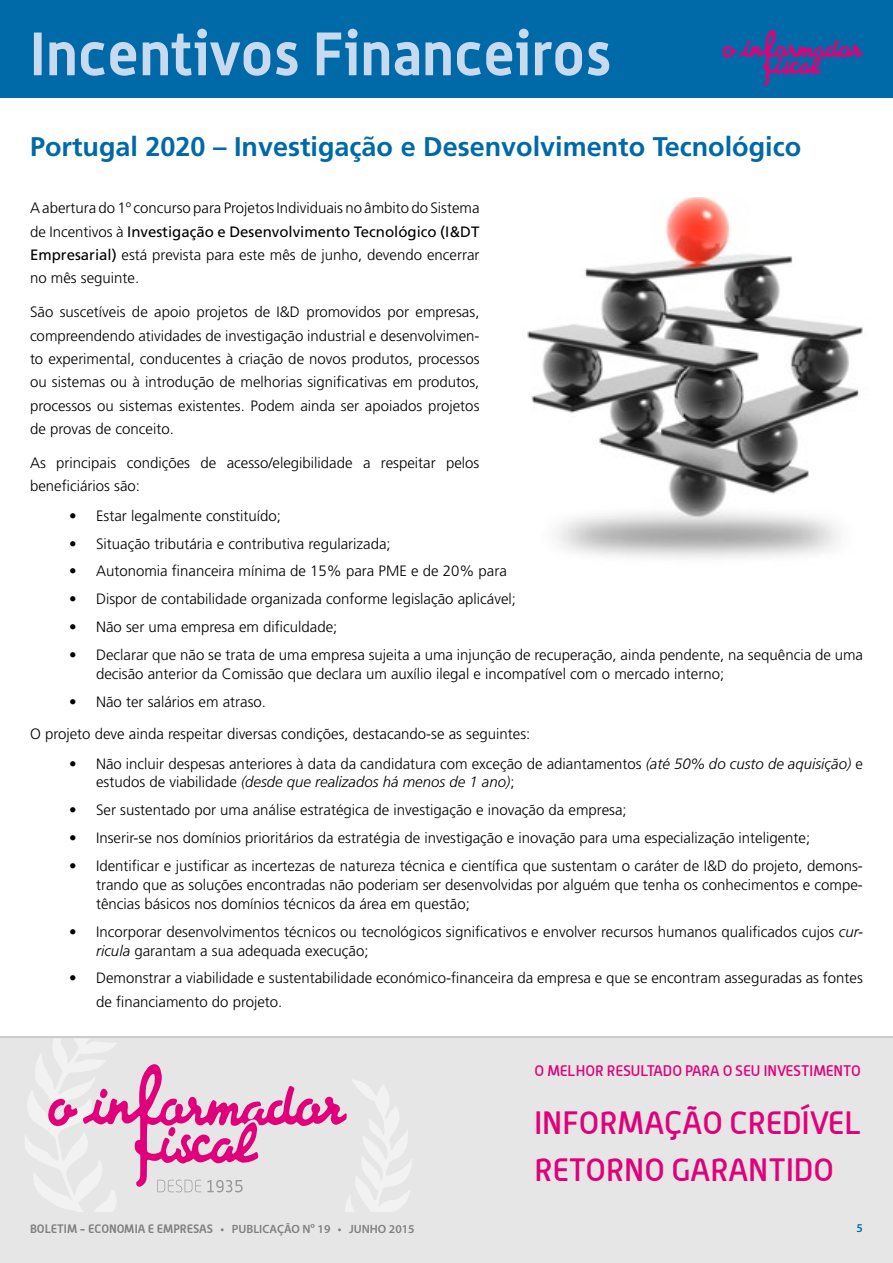
<style>
.page{position:relative;width:893px;height:1263px;background:#fff}
.page>*{position:absolute;margin:0;border:0;box-sizing:border-box;transform-origin:0 0}
.t1{font:700 60px "Alwyn";color:#c7daf0}
.t2{font:500 31.5px/46.5px "Alwyn";color:#e0007a}
.t3{font:700 27px "Frutiger";color:#0069a7}
.t4{font:300 15px/23.4px "Frutiger";color:#000}
.t5{font:500 15px "Alwyn";color:#e0007a}
.t6{font:700 12px "Alwyn";color:#808080}
.t7{font:600 12px "Myriad Pro";color:#0069a7}
.s1{font-weight:400}
.s2{font-style:italic}
.s3{font-family:"Myriad Pro";font-weight:600}
</style>
<div class="page">
<div style="left:0;top:1210px;width:893px;height:53px;background:#e6e6e6"></div>
<div style="left:0;top:0;width:893px;height:98px;background:#0069a7"></div>
<svg style="left:722px;top:30px;width:141px;height:56px"></svg>
<img style="left:527px;top:197px;width:336px;height:361px">
<div style="left:0;top:1037px;width:893px;height:174px;background:#e6e6e6"></div>
<svg style="left:25px;top:1039px;width:387px;height:172px"></svg>
<svg style="left:46px;top:1064px;width:301px;height:128px"></svg>
<hr style="left:0;top:1036px;width:893px;height:2px;background:#ccc">
<h1 class="t1" style="left:30px;top:16px;width:583px">Incentivos Financeiros</h1>
<h3 class="t3" style="left:30px;top:131px;width:773px">Portugal 2020 – Investigação e Desenvolvimento Tecnológico</h3>
<p class="t4" style="left:30px;top:196px;width:451px;text-align:justify">A abertura do 1º concurso para Projetos Individuais no âmbito do Sistema de Incentivos à <span class="s1">Investigação e Desenvolvimento Tecnológico (I&amp;DT Empresarial)</span> está prevista para este mês de junho, devendo encerrar no mês seguinte.</p>
<p class="t4" style="left:30px;top:300px;width:451px;text-align:justify">São suscetíveis de apoio projetos de I&amp;D promovidos por empresas, compreendendo atividades de investigação industrial e desenvolvimen&shy;to experimental, conducentes à criação de novos produtos, processos ou sistemas ou à introdução de melhorias significativas em produtos, processos ou sistemas existentes. Podem ainda ser apoiados projetos de provas de conceito.</p>
<p class="t4" style="left:30px;top:451px;width:451px">As principais condições de acesso/elegibilidade a respeitar pelos beneficiários são:</p>
<p class="t4" style="left:69px;top:504px;width:214px">• Estar legalmente constituído;</p>
<p class="t4" style="left:69px;top:532px;width:323px">• Situação tributária e contributiva regularizada;</p>
<p class="t4" style="left:69px;top:560px;width:506px">• Autonomia financeira mínima de 15% para PME e de 20% para Não PME;</p>
<p class="t4" style="left:69px;top:587px;width:449px">• Dispor de contabilidade organizada conforme legislação aplicável;</p>
<p class="t4" style="left:69px;top:615px;width:270px">• Não ser uma empresa em dificuldade;</p>
<p class="t4" style="left:96px;top:645px;width:768px;line-height:18.9px;text-indent:-27px">• Declarar que não se trata de uma empresa sujeita a uma injunção de recuperação, ainda pendente, na sequência de uma decisão anterior da Comissão que declara um auxílio ilegal e incompatível com o mercado interno;</p>
<p class="t4" style="left:30px;top:685px;width:502px;line-height:32.4px;text-indent:39px">• Não ter salários em atraso.<br>O projeto deve ainda respeitar diversas condições, destacando-se as seguintes:</p>
<p class="t4" style="left:96px;top:754px;width:768px;line-height:18.9px;text-indent:-27px">• Não incluir despesas anteriores à data da candidatura com exceção de adiantamentos <span class="s2">(até 50% do custo de aquisição)</span> e estudos de viabilidade <span class="s2">(desde que realizados há menos de 1 ano)</span>;</p>
<p class="t4" style="left:69px;top:798px;width:559px">• Ser sustentado por uma análise estratégica de investigação e inovação da empresa;</p>
<p class="t4" style="left:69px;top:826px;width:743px">• Inserir-se nos domínios prioritários da estratégia de investigação e inovação para uma especialização inteligente;</p>
<p class="t4" style="left:96px;top:856px;width:768px;line-height:18.9px;text-align:justify;text-indent:-27px">• Identificar e justificar as incertezas de natureza técnica e científica que sustentam o caráter de I&amp;D do projeto, demons&shy;trando que as soluções encontradas não poderiam ser desenvolvidas por alguém que tenha os conhecimentos e compe&shy;tências básicos nos domínios técnicos da área em questão;</p>
<p class="t4" style="left:96px;top:922px;width:768px;line-height:18.9px;text-indent:-27px">• Incorporar desenvolvimentos técnicos ou tecnológicos significativos e envolver recursos humanos qualificados cujos <span class="s2">cur&shy;ricula</span> garantam a sua adequada execução;</p>
<p class="t4" style="left:96px;top:966px;width:768px;text-indent:-27px">• Demonstrar a viabilidade e sustentabilidade económico-financeira da empresa e que se encontram asseguradas as fontes de financiamento do projeto.</p>
<p class="t5" style="left:534px;top:1061px;width:328px">O MELHOR RESULTADO PARA O SEU INVESTIMENTO</p>
<h2 class="t2" style="left:534px;top:1099px;width:329px">INFORMAÇÃO CREDÍVEL<br>RETORNO GARANTIDO</h2>
<p class="t6" style="left:30px;top:1221px;width:386px">BOLETIM - ECONOMIA E EMPRESAS <span class="s3">• PUBLICAÇÃO Nº 19 • JUNHO 2015</span></p>
<p class="t7" style="left:856px;top:1220px;width:8px">5</p>
</div>
